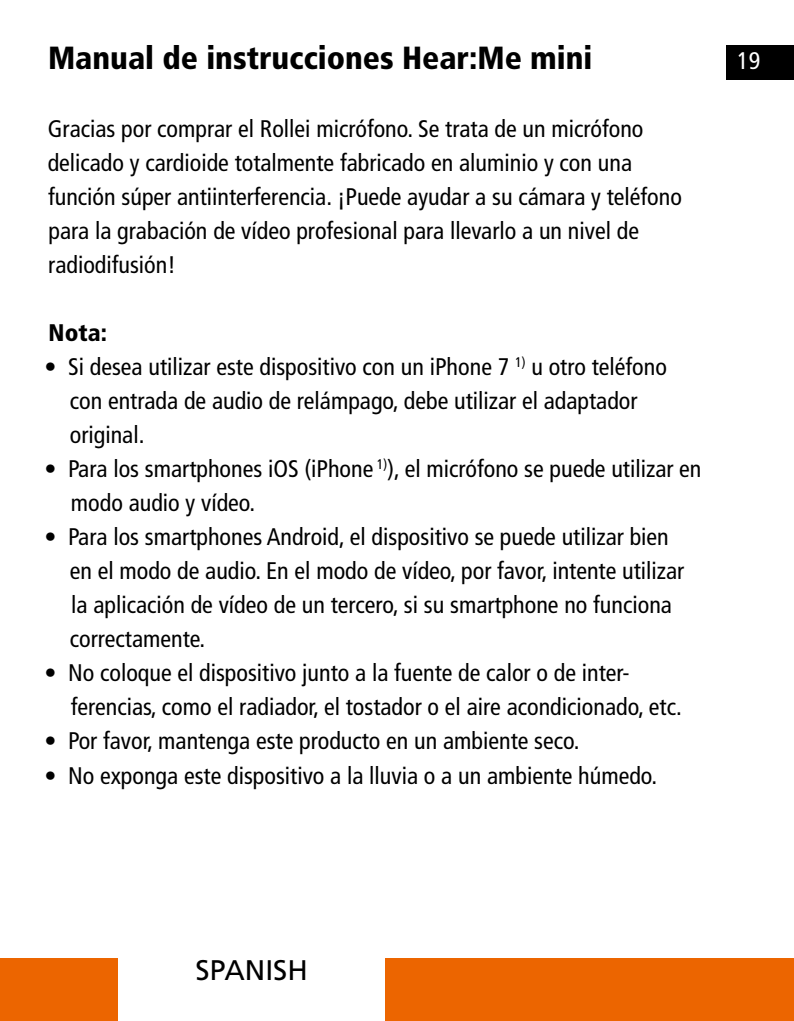
<style>
.page{position:relative;width:794px;height:1021px;background:#fff}
.page>*{position:absolute;margin:0;border:0;box-sizing:border-box;transform-origin:0 0}
.t1{font:900 condensed 32px "Frutiger LT";color:#000}
.t2{font:28.4px "Frutiger LT";color:#000}
.t3{font:condensed 24px/34px "Frutiger LT";color:#000}
.t4{font:900 condensed 24px "Frutiger LT";color:#000}
.t5{font:condensed 24px "Frutiger LT";color:#fff}
</style>
<div class="page">
<div style="left:726px;top:45px;width:68px;height:34px;background:#000"></div>
<div style="left:386px;top:958px;width:408px;height:62px;background:#ec6500"></div>
<div style="left:0;top:958px;width:118px;height:62px;background:#ec6500"></div>
<h1 class="t1" style="left:48px;top:38px;width:546px">Manual de instrucciones Hear:Me mini</h1>
<p class="t3" style="left:48px;top:112px;width:636px">Gracias por comprar el Rollei micrófono. Se trata de un micrófono delicado y cardioide totalmente fabricado en aluminio y con una función súper antiinterferencia. ¡Puede ayudar a su cámara y teléfono para la grabación de vídeo profesional para llevarlo a un nivel de radiodifusión!</p>
<p class="t4" style="left:49px;top:318px;width:60px">Nota:</p>
<p class="t3" style="left:70px;top:350px;width:598px;text-indent:-25px">• Si desea utilizar este dispositivo con un iPhone 7 <sup>1)</sup> u otro teléfono con entrada de audio de relámpago, debe utilizar el adaptador original.</p>
<p class="t3" style="left:71px;top:452px;width:632px;text-indent:-26px">• Para los smartphones iOS (iPhone <sup>1)</sup>), el micrófono se puede utilizar en modo audio y vídeo.</p>
<p class="t3" style="left:70px;top:520px;width:616px;text-indent:-25px">• Para los smartphones Android, el dispositivo se puede utilizar bien en el modo de audio. En el modo de vídeo, por favor, intente utilizar la aplicación de vídeo de un tercero, si su smartphone no funciona correctamente.</p>
<p class="t3" style="left:71px;top:656px;width:612px;text-indent:-26px">• No coloque el dispositivo junto a la fuente de calor o de inter&shy;ferencias, como el radiador, el tostador o el aire acondicionado, etc.</p>
<p class="t3" style="left:44px;top:724px;width:536px">• Por favor, mantenga este producto en un ambiente seco.</p>
<p class="t3" style="left:44px;top:758px;width:614px">• No exponga este dispositivo a la lluvia o a un ambiente húmedo.</p>
<p class="t5" style="left:737px;top:47px;width:25px">19</p>
<p class="t2" style="left:195px;top:953px;width:114px">SPANISH</p>
</div>
